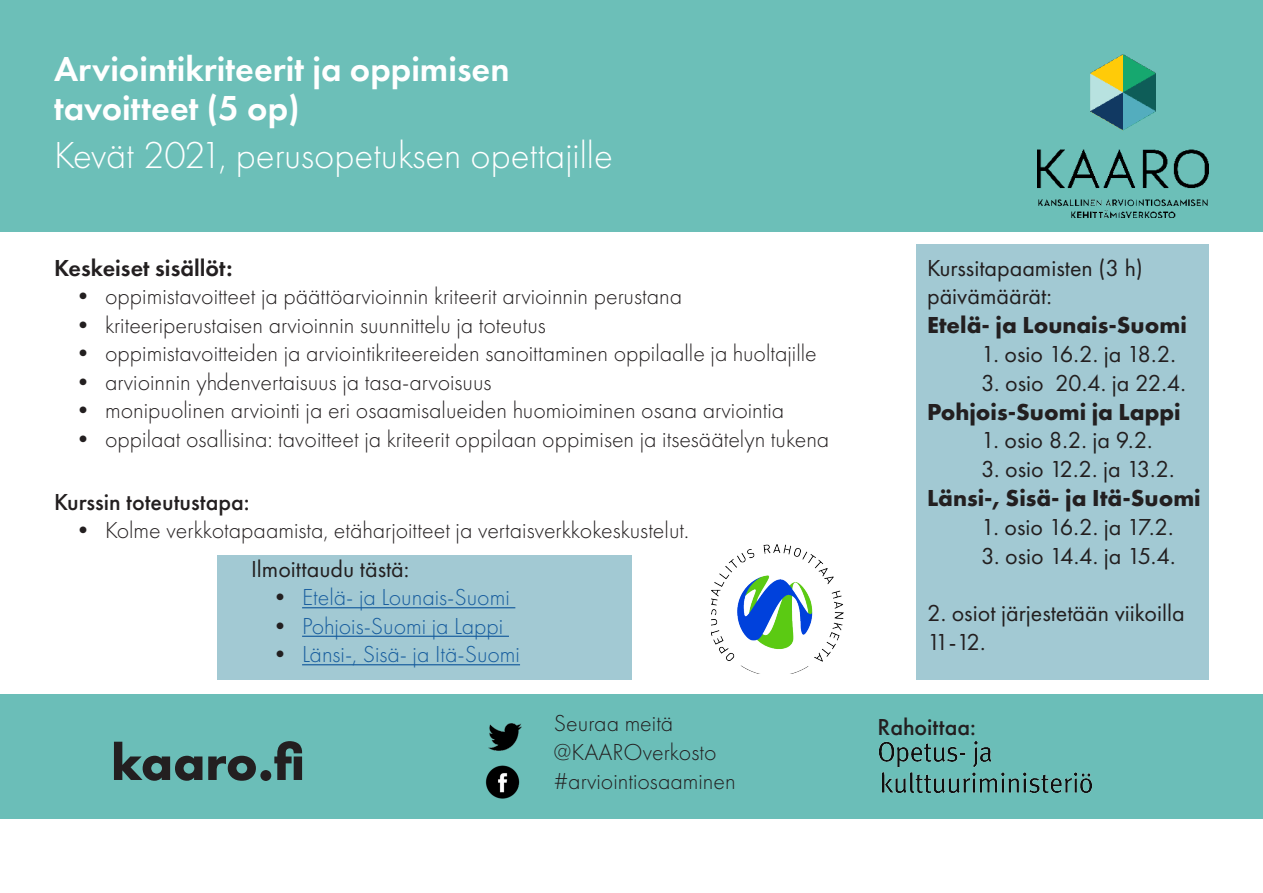
<style>
.page{position:relative;width:1263px;height:893px;background:#fff}
.page>*{position:absolute;margin:0;border:0;box-sizing:border-box;transform-origin:0 0}
.Kappaletyyli_1{font:700 52.5px "Futura PT";letter-spacing:-.01em;color:#231f20}
.Futura_kappaleteksti{font:300 39px "Futura PT";color:#fff}
.Futura_kappaleteksti-2{font:600 36px/39px "Futura PT";color:#fff}
.Kappaletyyli_1-2{font:300 24px "Futura PT";color:#231f20}
.Futura_kappaleteksti-3{font:24px/28.8px "Futura PT";color:#231f20}
.t1{font:300 24px "Futura PT";color:#175d9e}
.Futura_kappaleteksti-4{font:700 24px "Futura PT";color:#231f20}
.Futura_kappaleteksti-5{font:500 24px "Futura PT";color:#231f20}
.Futura_kappaleteksti-6{font:600 24px "Futura PT";color:#231f20}
.s1{color:#231f20}
</style>
<div class="page">
<div style="left:0;top:694px;width:1263px;height:125px;background:#6bbeb8"></div>
<img style="left:485px;top:765px;width:35px;height:34px">
<img style="left:489px;top:723px;width:33px;height:28px">
<div style="left:0;top:0;width:1263px;height:231px;background:#6cbfb8"></div>
<img style="left:878px;top:741px;width:214px;height:53px">
<img style="left:1037px;top:54px;width:172px;height:164px">
<div style="left:217px;top:555px;width:414px;height:125px;background:#a2c9d3"></div>
<hr style="left:302px;top:607px;width:213px;height:1px;background:#175d9e">
<hr style="left:302px;top:636px;width:207px;height:1px;background:#175d9e">
<hr style="left:302px;top:664px;width:218px;height:1px;background:#175d9e">
<div style="left:916px;top:244px;width:293px;height:436px;background:#a2c9d3"></div>
<img style="left:711px;top:544px;width:133px;height:129px">
<p class="Futura_kappaleteksti-2" style="left:54px;top:50px;width:457px">Arviointikriteerit ja oppimisen tavoitteet (5 op)</p>
<p class="Futura_kappaleteksti" style="left:54px;top:133px;width:560px">Kevät 2021, perusopetuksen opettajille</p>
<p class="Futura_kappaleteksti-6" style="left:54px;top:253px;width:180px">Keskeiset sisällöt:</p>
<p class="Kappaletyyli_1-2" style="left:71px;top:282px;width:613px">• oppimistavoitteet ja päättöarvioinnin kriteerit arvioinnin perustana</p>
<p class="Kappaletyyli_1-2" style="left:71px;top:311px;width:476px">• kriteeriperustaisen arvioinnin suunnittelu ja toteutus</p>
<p class="Kappaletyyli_1-2" style="left:71px;top:339px;width:747px">• oppimistavoitteiden ja arviointikriteereiden sanoittaminen oppilaalle ja huoltajille</p>
<p class="Kappaletyyli_1-2" style="left:71px;top:368px;width:422px">• arvioinnin yhdenvertaisuus ja tasa-arvoisuus</p>
<p class="Kappaletyyli_1-2" style="left:71px;top:396px;width:715px">• monipuolinen arviointi ja eri osaamisalueiden huomioiminen osana arviointia</p>
<p class="Kappaletyyli_1-2" style="left:71px;top:425px;width:760px">• oppilaat osallisina: tavoitteet ja kriteerit oppilaan oppimisen ja itsesäätelyn tukena</p>
<p class="Futura_kappaleteksti-5" style="left:54px;top:487px;width:197px">Kurssin toteutustapa:</p>
<p class="Kappaletyyli_1-2" style="left:71px;top:516px;width:619px">• Kolme verkkotapaamista, etäharjoitteet ja vertaisverkkokeskustelut.</p>
<p class="Futura_kappaleteksti-3" style="left:251px;top:554px;width:160px">Ilmoittaudu tästä:</p>
<p class="t1" style="left:268px;top:584px;width:243px"><span class="s1">•</span> Etelä- ja Lounais-Suomi</p>
<p class="t1" style="left:268px;top:612px;width:237px"><span class="s1">•</span> Pohjois-Suomi ja Lappi</p>
<p class="t1" style="left:268px;top:641px;width:253px"><span class="s1">•</span> Länsi-, Sisä- ja Itä-Suomi</p>
<p class="Kappaletyyli_1" style="left:111px;top:729px;width:195px">kaaro.fi</p>
<p class="Kappaletyyli_1-2" style="left:554px;top:709px;width:121px">Seuraa meitä</p>
<p class="Kappaletyyli_1-2" style="left:554px;top:738px;width:164px">@KAAROverkosto</p>
<p class="Kappaletyyli_1-2" style="left:554px;top:767px;width:183px">#arviointiosaaminen</p>
<p class="Futura_kappaleteksti-3" style="left:927px;top:253px;width:217px">Kurssitapaamisten (3 h) päivämäärät:</p>
<p class="Futura_kappaleteksti-4" style="left:927px;top:310px;width:261px">Etelä- ja Lounais-Suomi</p>
<p class="Futura_kappaleteksti-3" style="left:981px;top:339px;width:196px">1. osio 16.2. ja 18.2.</p>
<p class="Futura_kappaleteksti-3" style="left:981px;top:368px;width:206px">3. osio 20.4. ja 22.4.</p>
<p class="Futura_kappaleteksti-4" style="left:927px;top:396px;width:255px">Pohjois-Suomi ja Lappi</p>
<p class="Futura_kappaleteksti-3" style="left:981px;top:426px;width:173px">1. osio 8.2. ja 9.2.</p>
<p class="Futura_kappaleteksti-3" style="left:981px;top:455px;width:195px">3. osio 12.2. ja 13.2.</p>
<p class="Futura_kappaleteksti-4" style="left:927px;top:482px;width:275px">Länsi-, Sisä- ja Itä-Suomi</p>
<p class="Futura_kappaleteksti-3" style="left:981px;top:512px;width:194px">1. osio 16.2. ja 17.2.</p>
<p class="Futura_kappaleteksti-3" style="left:981px;top:541px;width:196px">3. osio 14.4. ja 15.4.</p>
<p class="Futura_kappaleteksti-3" style="left:927px;top:599px;width:259px">2. osiot järjestetään viikoilla<br>11-12.</p>
<p class="Futura_kappaleteksti-5" style="left:878px;top:713px;width:100px">Rahoittaa:</p>
</div>
